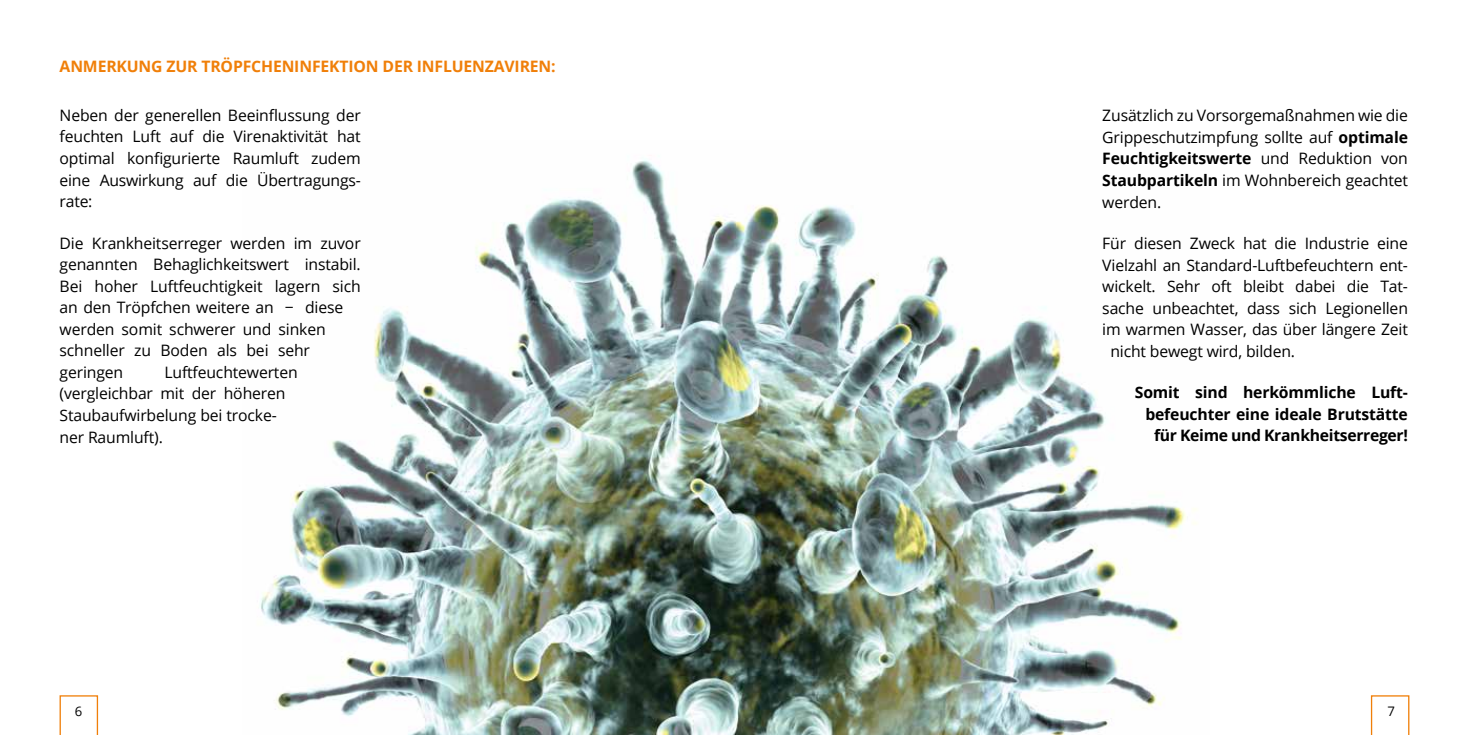
<style>
.page{position:relative;width:1469px;height:735px;background:#fff}
.page>*{position:absolute;margin:0;border:0;box-sizing:border-box;transform-origin:0 0}
.t1{font:15.75px/21.5px "Open Sans";letter-spacing:-.01em;color:#000;text-align:justify}
.t2{font:700 15.75px/21.5px "Open Sans";letter-spacing:-.01em;color:#000;text-align:right}
.t3{font:700 15.75px "Open Sans";letter-spacing:-.01em;color:#f07f09}
.t4{font:13.12px "Open Sans";color:#000}
.s1{font-weight:700}
</style>
<div class="page">
<svg style="left:60px;top:695px;width:38px;height:39px"></svg>
<img style="left:260px;top:159px;width:937px;height:575px">
<svg style="left:1370px;top:695px;width:39px;height:39px"></svg>
<div style="left:1379px;top:705px;width:23px;height:29px;background:#fff"></div>
<p class="t3" style="left:60px;top:55px;width:497px">Anmerkung zur Tröpfcheni nfektion der Influenzavi ren:</p>
<p class="t1" style="left:60px;top:104px;width:303px">Neben der generellen Beeinflussung der feuchten Luft auf die Virenaktivität hat optimal konfigurierte Raumluft zudem eine Auswirkung auf die Übertragungs&shy;rate:</p>
<p class="t1" style="left:60px;top:231px;width:303px;text-align:left">Die Krankheitserreger werden im zuvor genannten Behaglichkeitswert instabil.<br>Bei hoher Luftfeuchtigkeit lagern sich an den Tröpfchen weitere an − diese werden somit schwerer und sinken schneller zu Boden als bei sehr geringen</p>
<p class="t1" style="left:60px;top:361px;width:240px;text-align:left;text-indent:105px">Luftfeuchtewerten (vergleichbar mit der höheren<br>Staubaufwirbelung bei trocke&shy;ner Raumluft).</p>
<p class="t4" style="left:75px;top:701px;width:9px">6</p>
<p class="t1" style="left:1102px;top:104px;width:307px">Zusätzlich zu Vorsorgemaßnahmen wie die Grippeschutzimpfung sollte auf <span class="s1">optimale Feuchtigkeitswerte</span> und Reduktion von <span class="s1">Staubpartikeln</span> im Wohnbereich geachtet werden.</p>
<p class="t1" style="left:1102px;top:232px;width:307px">Für diesen Zweck hat die Industrie eine</p>
<p class="t1" style="left:1102px;top:253px;width:307px">Vielzahl an Standard-Luftbefeuchtern ent-</p>
<p class="t1" style="left:1102px;top:275px;width:307px">wickelt. Sehr oft bleibt dabei die Tat-</p>
<p class="t1" style="left:1102px;top:296px;width:307px">sache unbeachtet, dass sich Legionellen</p>
<p class="t1" style="left:1102px;top:318px;width:307px">im warmen Wasser, das über längere Zeit</p>
<p class="t1" style="left:1110px;top:339px;width:186px">nicht bewegt wird, bilden.</p>
<p class="t2" style="left:1134px;top:381px;width:274px">Somit sind herkömmliche Luft&shy;befeuchter eine ideale Brutstätte für Keime und Krankheitserreger!</p>
<p class="t4" style="left:1387px;top:701px;width:9px">7</p>
</div>
